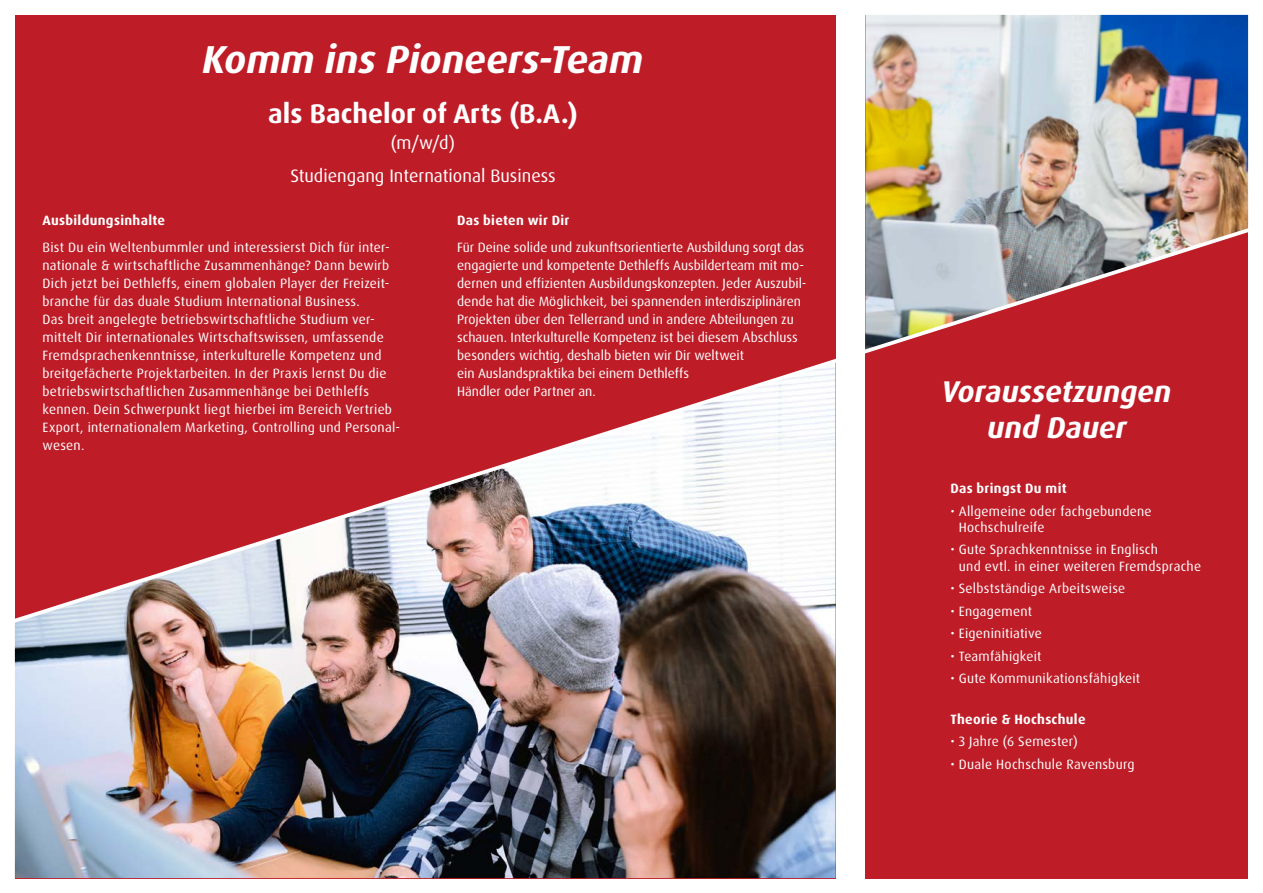
<style>
.page{position:relative;width:1263px;height:893px;background:#fff}
.page>*{position:absolute;margin:0;border:0;box-sizing:border-box;transform-origin:0 0}
.t1{font:italic 700 39px "Dax Pro";color:#fff}
.t2{font:italic 700 30px/36px "Dax Pro";color:#fff;text-align:center}
.t3{font:700 27px "Dax Pro";color:#fff}
.t4{font:18px/33px "Dax Pro";color:#fff;text-align:center}
.t5{font:13.5px/18px "Dax Pro";letter-spacing:.015em;color:#fff}
.t6{font:700 13.5px "Dax Pro";letter-spacing:.025em;color:#fff}
</style>
<div class="page">
<div style="left:15px;top:15px;width:821px;height:863px;background:#be1d28"></div>
<img style="left:15px;top:630px;width:821px;height:248px">
<div style="left:865px;top:15px;width:383px;height:863px;background:#be1d28"></div>
<img style="left:865px;top:15px;width:383px;height:181px">
<svg style="left:15px;top:196px;width:1234px;height:434px"></svg>
<h1 class="t1" style="left:203px;top:34px;width:442px">Komm ins Pioneers-Team</h1>
<h3 class="t3" style="left:268px;top:96px;width:311px">als Bachelor of Arts (B.A.)</h3>
<h3 class="t4" style="left:290px;top:126px;width:267px">(m/w/d)<br>Studiengang International Business</h3>
<p class="t6" style="left:43px;top:212px;width:124px">Ausbildungsinhalte</p>
<p class="t5" style="left:43px;top:239px;width:359px">Bist Du ein Weltenbummler und interessierst Dich für inter&shy;nationale &amp; wirtschaftliche Zusammenhänge? Dann bewirb Dich jetzt bei Dethleffs, einem globalen Player der Freizeit&shy;branche für das duale Studium International Business.<br>Das breit angelegte betriebswirtschaftliche Studium ver&shy;mittelt Dir internationales Wirtschaftswissen, umfassende Fremdsprachenkenntnisse, interkulturelle Kompetenz und breitgefächerte Projektarbeiten. In der Praxis lernst Du die betriebswirtschaftlichen Zusammenhänge bei Dethleffs kennen. Dein Schwerpunkt liegt hierbei im Bereich Vertrieb Export, internationalem Marketing, Controlling und Personal&shy;wesen.</p>
<p class="t6" style="left:457px;top:212px;width:114px">Das bieten wir Dir</p>
<p class="t5" style="left:457px;top:239px;width:351px">Für Deine solide und zukunftsorientierte Ausbildung sorgt das engagierte und kompetente Dethleffs Ausbilderteam mit mo&shy;dernen und effizienten Ausbildungskonzepten. Jeder Auszubil&shy;dende hat die Möglichkeit, bei spannenden interdisziplinären Projekten über den Tellerrand und in andere Abteilungen zu schauen. Interkulturelle Kompetenz ist bei diesem Abschluss besonders wichtig, deshalb bieten wir Dir weltweit<br>ein Auslandspraktika bei einem Dethleffs<br>Händler oder Partner an.</p>
<h2 class="t2" style="left:942px;top:374px;width:231px">Voraussetzungen und Dauer</h2>
<p class="t6" style="left:950px;top:480px;width:118px">Das bringst Du mit</p>
<p class="t5" style="left:959px;top:503px;width:194px;line-height:16.2px;text-indent:-8px">• Allgemeine oder fachgebundene<br>Hochschulreife</p>
<p class="t5" style="left:959px;top:542px;width:244px;line-height:16.2px;text-indent:-8px">• Gute Sprachkenntnisse in Englisch<br>und evtl. in einer weiteren Fremdsprache</p>
<p class="t5" style="left:950px;top:579px;width:176px">• Selbstständige Arbeitsweise</p>
<p class="t5" style="left:950px;top:602px;width:83px">• Engagement</p>
<p class="t5" style="left:950px;top:624px;width:93px">• Eigeninitiative</p>
<p class="t5" style="left:950px;top:647px;width:93px">• Teamfähigkeit</p>
<p class="t5" style="left:950px;top:670px;width:191px">• Gute Kommunikationsfähigkeit</p>
<p class="t6" style="left:950px;top:710px;width:137px">Theorie &amp; Hochschule</p>
<p class="t5" style="left:950px;top:733px;width:129px">• 3 Jahre (6 Semester)</p>
<p class="t5" style="left:950px;top:755px;width:186px">• Duale Hochschule Ravensburg</p>
</div>
